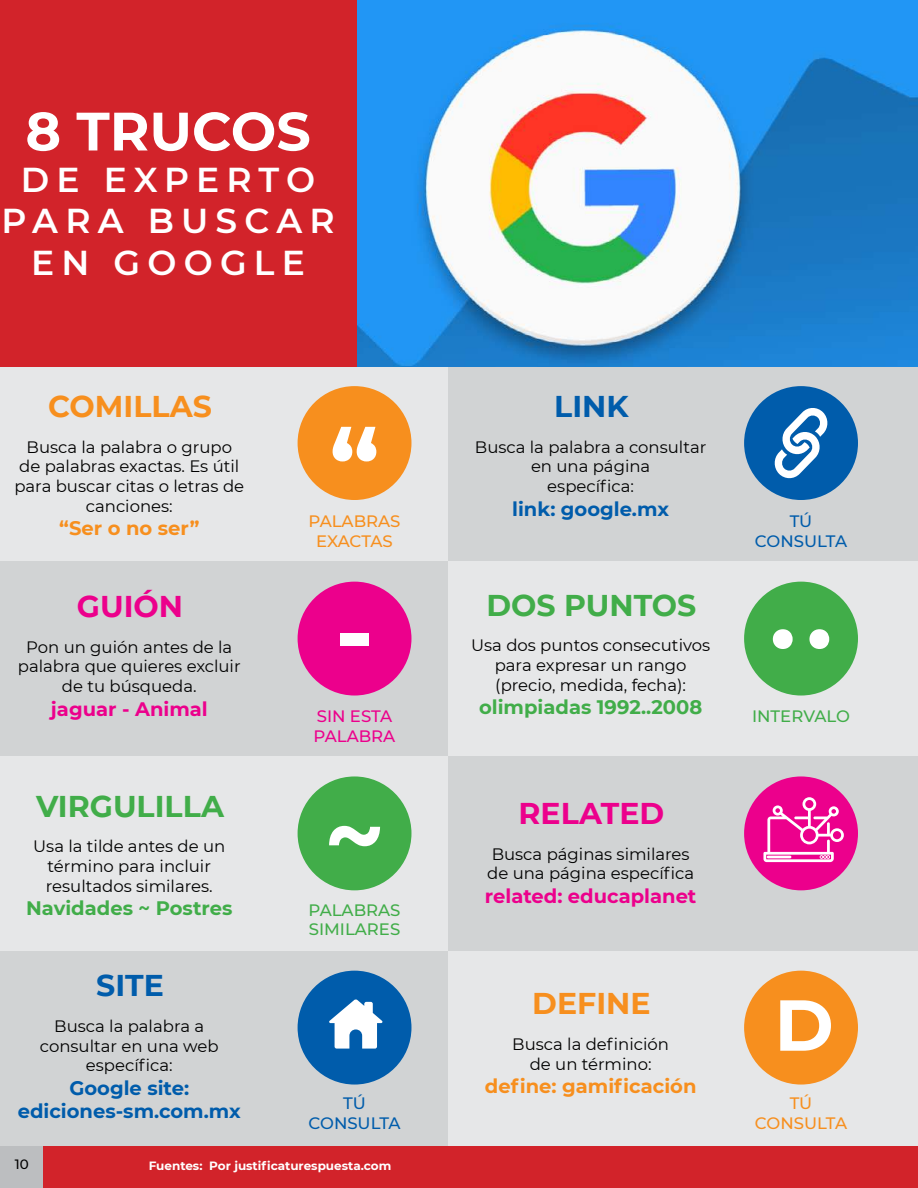
<style>
.page{position:relative;width:918px;height:1188px;background:#fff}
.page>*{position:absolute;margin:0;border:0;box-sizing:border-box;transform-origin:0 0}
.t1{font:700 102px "Montserrat";color:#fff}
.t2{font:700 72px "Montserrat";color:#fff}
.t3{font:700 54px "Montserrat";color:#fff}
.t4{font:600 34.5px/41.4px "Montserrat";letter-spacing:.21em;color:#fff;text-align:center}
.t5{font:700 30px "Montserrat";color:#41ad49}
.t6{font:700 30px "Montserrat";color:#f78f1e}
.t7{font:700 30px "Montserrat";color:#ec008c}
.t8{font:700 30px "Montserrat";color:#005cab}
.t9{font:700 19.5px/23.4px "Montserrat";color:#005cab;text-align:center}
.t10{font:700 19.5px "Montserrat";color:#41ad49}
.t11{font:700 19.5px "Montserrat";color:#ec008c}
.t12{font:700 19.5px "Montserrat";color:#f78f1e}
.t13{font:16.5px/19.8px "Montserrat";color:#000;text-align:center}
.t14{font:500 16.5px/19.8px "Montserrat";color:#41ad49}
.t15{font:500 16.5px/19.8px "Montserrat";color:#f78f1e;text-align:center}
.t16{font:500 16.5px/19.8px "Montserrat";letter-spacing:-.005em;color:#005cab;text-align:center}
.t17{font:500 16.5px/19.8px "Montserrat";color:#ec008c}
.t18{font:500 13.5px "Montserrat";color:#000}
.t19{font:700 12px "Montserrat";color:#fff}
</style>
<div class="page">
<div style="left:0;top:1144px;width:44px;height:44px;background:#bcbec0"></div>
<img style="left:356px;top:0;width:562px;height:367px">
<div style="left:0;top:0;width:356px;height:367px;background:#d2232a"></div>
<div style="left:0;top:367px;width:449px;height:194px;background:#e6e7e8"></div>
<div style="left:0;top:756px;width:449px;height:195px;background:#e6e7e8"></div>
<div style="left:0;top:561px;width:449px;height:195px;background:#d1d3d4"></div>
<div style="left:0;top:951px;width:449px;height:195px;background:#d1d3d4"></div>
<div style="left:449px;top:367px;width:469px;height:194px;background:#d1d3d4"></div>
<div style="left:449px;top:756px;width:469px;height:195px;background:#d1d3d4"></div>
<div style="left:449px;top:561px;width:469px;height:195px;background:#e6e7e8"></div>
<div style="left:449px;top:951px;width:469px;height:195px;background:#e6e7e8"></div>
<div style="left:44px;top:1146px;width:874px;height:42px;background:#d2232a"></div>
<div style="left:298px;top:386px;width:113px;height:114px;background:#f78f1e;border-radius:50%"></div>
<div style="left:744px;top:386px;width:114px;height:114px;background:#005cab;border-radius:50%"></div>
<div style="left:298px;top:582px;width:113px;height:114px;background:#ec008c;border-radius:50%"></div>
<div style="left:744px;top:582px;width:114px;height:114px;background:#41ad49;border-radius:50%"></div>
<svg style="left:773px;top:629px;width:56px;height:20px"></svg>
<div style="left:298px;top:776px;width:113px;height:114px;background:#41ad49;border-radius:50%"></div>
<div style="left:744px;top:776px;width:114px;height:114px;background:#ec008c;border-radius:50%"></div>
<div style="left:298px;top:971px;width:113px;height:114px;background:#005cab;border-radius:50%"></div>
<div style="left:744px;top:971px;width:114px;height:114px;background:#f78f1e;border-radius:50%"></div>
<svg style="left:329px;top:999px;width:54px;height:50px"></svg>
<svg style="left:774px;top:408px;width:54px;height:71px"></svg>
<svg style="left:763px;top:797px;width:81px;height:65px"></svg>
<h3 class="t3" style="left:25px;top:92px;width:287px">8 TRUCOS</h3>
<h3 class="t4" style="left:2px;top:157px;width:335px">DE EXPERTO<br>PARA BUSCAR<br>EN GOOGLE</h3>
<h3 class="t6" style="left:48px;top:385px;width:165px">COMILLAS</h3>
<p class="t13" style="left:14px;top:436px;width:231px">Busca la palabra o grupo de palabras exactas. Es útil para buscar citas o letras de canciones:</p>
<p class="t12" style="left:59px;top:514px;width:142px">“Ser o no ser”</p>
<h3 class="t7" style="left:77px;top:585px;width:108px">GUIÓN</h3>
<p class="t13" style="left:18px;top:636px;width:224px">Pon un guión antes de la palabra que quieres excluir de tu búsqueda.</p>
<p class="t11" style="left:51px;top:695px;width:158px">jaguar - Animal</p>
<h3 class="t5" style="left:36px;top:784px;width:189px">VIRGULILLA</h3>
<p class="t13" style="left:33px;top:836px;width:194px">Usa la tilde antes de un término para incluir resultados similares.</p>
<p class="t10" style="left:26px;top:894px;width:208px">Navidades ~ Postres</p>
<h3 class="t8" style="left:96px;top:964px;width:69px">SITE</h3>
<p class="t13" style="left:40px;top:1016px;width:180px">Busca la palabra a consultar en una web específica:</p>
<p class="t9" style="left:18px;top:1075px;width:225px">Google site: ediciones-sm.com.mx</p>
<h3 class="t8" style="left:554px;top:385px;width:76px">LINK</h3>
<p class="t13" style="left:475px;top:436px;width:233px">Busca la palabra a consultar en una página<br>específica:</p>
<p class="t9" style="left:512px;top:496px;width:158px">link: google.mx</p>
<h1 class="t1" style="left:329px;top:393px;width:52px">“</h1>
<p class="t15" style="left:309px;top:511px;width:93px">PALABRAS<br>EXACTAS</p>
<p class="t16" style="left:755px;top:511px;width:94px">TÚ<br>CONSULTA</p>
<h3 class="t5" style="left:487px;top:583px;width:211px">DOS PUNTOS</h3>
<p class="t13" style="left:471px;top:635px;width:241px">Usa dos puntos consecutivos para expresar un rango (precio, medida, fecha):</p>
<p class="t10" style="left:479px;top:693px;width:225px">olimpiadas 1992..2008</p>
<h1 class="t1" style="left:335px;top:558px;width:41px">-</h1>
<p class="t17" style="left:314px;top:706px;width:83px">SIN ESTA<br>PALABRA</p>
<p class="t14" style="left:752px;top:706px;width:99px">INTERVALO</p>
<h1 class="t1" style="left:324px;top:762px;width:63px">~</h1>
<p class="t14" style="left:309px;top:899px;width:93px">PALABRAS<br>SIMILARES</p>
<h3 class="t7" style="left:519px;top:792px;width:147px">RELATED</h3>
<p class="t13" style="left:487px;top:843px;width:208px;text-align:left">Busca páginas similares de una página específica</p>
<p class="t11" style="left:485px;top:882px;width:213px">related: educaplanet</p>
<h3 class="t6" style="left:532px;top:982px;width:120px">DEFINE</h3>
<p class="t13" style="left:512px;top:1034px;width:158px">Busca la definición de un término:</p>
<p class="t12" style="left:485px;top:1072px;width:213px">define: gamificación</p>
<h2 class="t2" style="left:774px;top:973px;width:61px">D</h2>
<p class="t16" style="left:308px;top:1093px;width:94px">TÚ<br>CONSULTA</p>
<p class="t15" style="left:755px;top:1093px;width:94px">TÚ<br>CONSULTA</p>
<p class="t18" style="left:15px;top:1155px;width:15px">10</p>
<p class="t19" style="left:149px;top:1157px;width:244px">Fuentes: Por justificaturespuesta.com</p>
</div>
